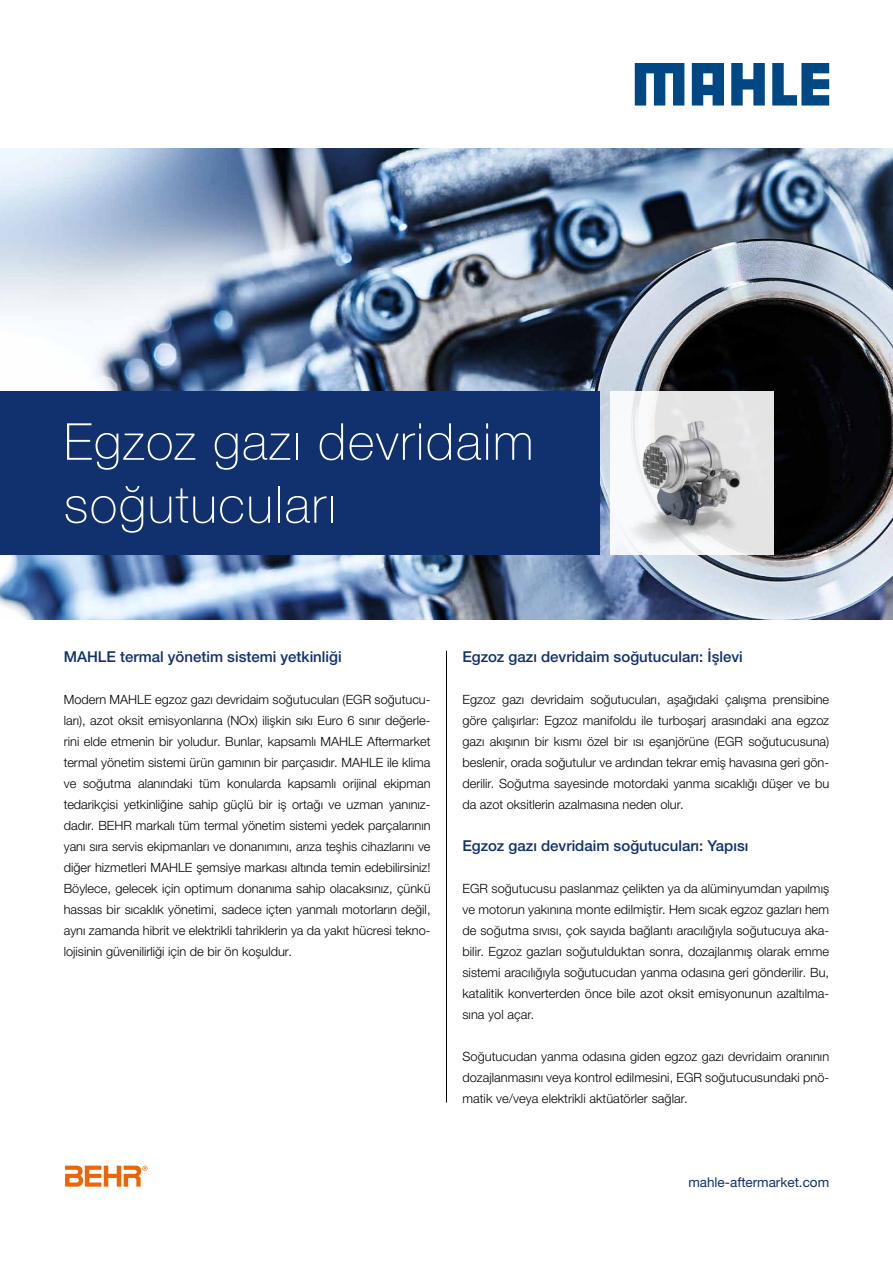
<style>
.page{position:relative;width:893px;height:1263px;background:#fff}
.page>*{position:absolute;margin:0;border:0;box-sizing:border-box;transform-origin:0 0}
.t1{font:100 51px/63px "Helvetica Neue LTW1 G";letter-spacing:.03em;color:#fff}
.t2{font:500 15px "Helvetica Neue LTW1 G";color:#11306e}
.t3{font:13.5px "Helvetica Neue LTW1 G";color:#11306e}
.t4{font:300 12.75px/21px "Helvetica Neue LTW1 G";color:#000;text-align:justify}
</style>
<div class="page">
<img style="left:0;top:149px;width:893px;height:471px">
<hr style="left:446px;top:651px;width:1px;height:451px;background:#000">
<div style="left:0;top:391px;width:600px;height:164px;background:#11306e"></div>
<img style="left:610px;top:391px;width:164px;height:164px">
<svg style="left:635px;top:63px;width:49px;height:43px"></svg>
<svg style="left:731px;top:63px;width:34px;height:43px"></svg>
<svg style="left:772px;top:63px;width:57px;height:43px"></svg>
<svg style="left:692px;top:63px;width:32px;height:43px"></svg>
<svg style="left:65px;top:1165px;width:83px;height:22px"></svg>
<h1 class="t1" style="left:64px;top:410px;width:471px">Egzoz gazı devridaim soğutucuları</h1>
<p class="t2" style="left:64px;top:647px;width:279px">MAHLE termal yönetim sistemi yetkinliği</p>
<p class="t4" style="left:64px;top:688px;width:368px">Modern MAHLE egzoz gazı devridaim soğutucuları (EGR soğutucu&shy;ları), azot oksit emisyonlarına (NOx) ilişkin sıkı Euro 6 sınır değerle&shy;rini elde etmenin bir yoludur. Bunlar, kapsamlı MAHLE Aftermarket termal yönetim sistemi ürün gamının bir parçasıdır. MAHLE ile klima ve soğutma alanındaki tüm konularda kapsamlı orijinal ekipman tedarikçisi yetkinliğine sahip güçlü bir iş ortağı ve uzman yanınız&shy;dadır. BEHR markalı tüm termal yönetim sistemi yedek parçalarının yanı sıra servis ekipmanları ve donanımını, arıza teşhis cihazlarını ve diğer hizmetleri MAHLE şemsiye markası altında temin edebilirsiniz!<br>Böylece, gelecek için optimum donanıma sahip olacaksınız, çünkü hassas bir sıcaklık yönetimi, sadece içten yanmalı motorların değil, aynı zamanda hibrit ve elektrikli tahriklerin ya da yakıt hücresi tekno&shy;lojisinin güvenilirliği için de bir ön koşuldur.</p>
<p class="t2" style="left:462px;top:647px;width:282px">Egzoz gazı devridaim soğutucuları: İşlevi</p>
<p class="t4" style="left:462px;top:688px;width:368px">Egzoz gazı devridaim soğutucuları, aşağıdaki çalışma prensibine göre çalışırlar: Egzoz manifoldu ile turboşarj arasındaki ana egzoz gazı akışının bir kısmı özel bir ısı eşanjörüne (EGR soğutucusuna) beslenir, orada soğutulur ve ardından tekrar emiş havasına geri gön&shy;derilir. Soğutma sayesinde motordaki yanma sıcaklığı düşer ve bu da azot oksitlerin azalmasına neden olur.</p>
<p class="t2" style="left:462px;top:836px;width:287px">Egzoz gazı devridaim soğutucuları: Yapısı</p>
<p class="t4" style="left:462px;top:877px;width:368px">EGR soğutucusu paslanmaz çelikten ya da alüminyumdan yapılmış ve motorun yakınına monte edilmiştir. Hem sıcak egzoz gazları hem de soğutma sıvısı, çok sayıda bağlantı aracılığıyla soğutucuya aka&shy;bilir. Egzoz gazları soğutulduktan sonra, dozajlanmış olarak emme sistemi aracılığıyla soğutucudan yanma odasına geri gönderilir. Bu, katalitik konverterden önce bile azot oksit emisyonunun azaltılma&shy;sına yol açar.</p>
<p class="t4" style="left:462px;top:1045px;width:368px">Soğutucudan yanma odasına giden egzoz gazı devridaim oranının dozajlanmasını veya kontrol edilmesini, EGR soğutucusundaki pnö&shy;matik ve/veya elektrikli aktüatörler sağlar.</p>
<p class="t3" style="left:688px;top:1173px;width:142px">mahle-aftermarket.com</p>
</div>
